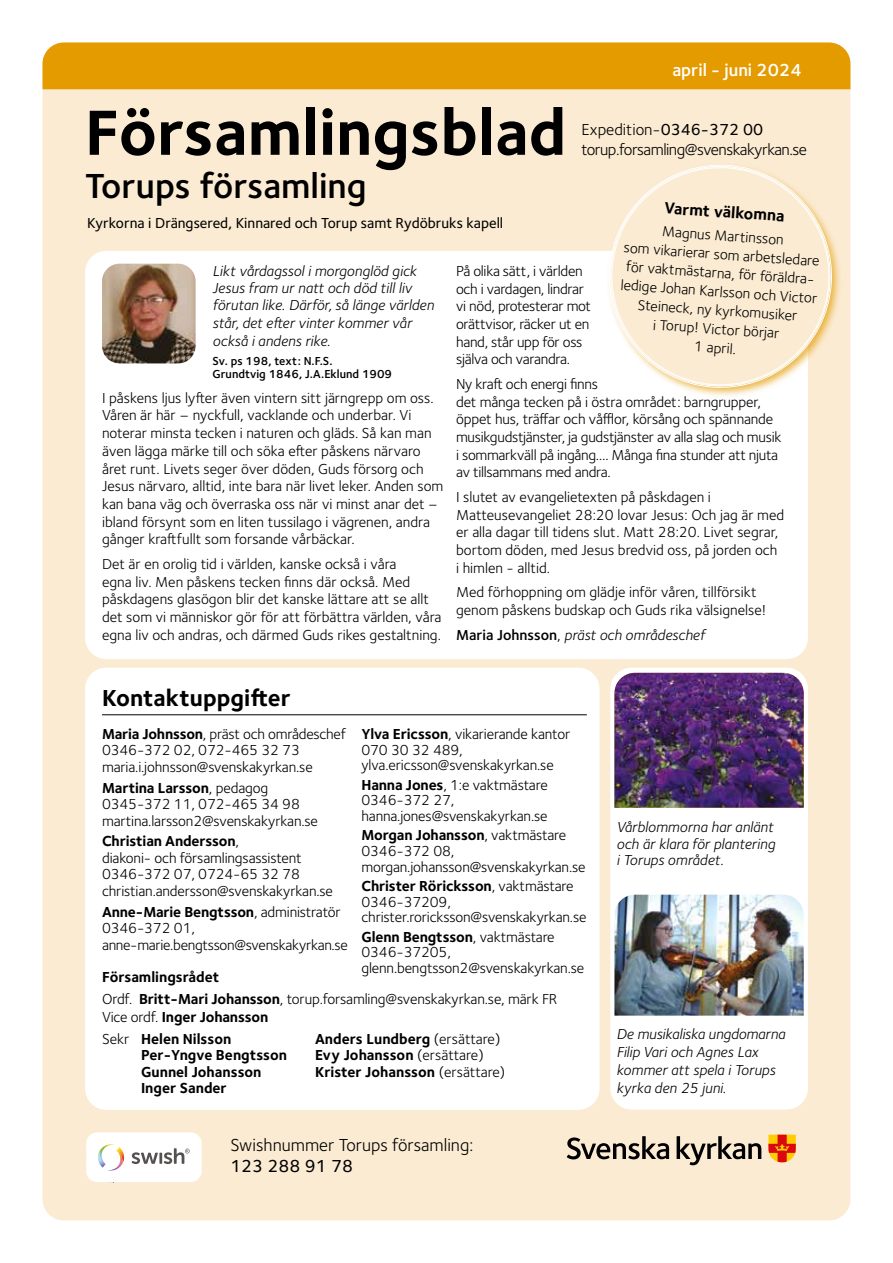
<style>
.page{position:relative;width:893px;height:1263px;background:#fff}
.page>*{position:absolute;margin:0;border:0;box-sizing:border-box;transform-origin:0 0}
.t1{font:700 66px "Foundry Sterling";color:#000}
.t2{font:600 36px "Foundry Sterling";color:#000}
.t3{font:700 24px "Foundry Sterling";color:#000}
.t4{font:18px "Foundry Sterling";color:#000}
.t5{font:600 18px "Foundry Sterling";color:#fff}
.t6{font:500 18px "Foundry Sterling";color:#000}
.t7{font:16.5px/19.8px "Foundry Sterling";letter-spacing:-.03em;color:#000}
.t8{font:700 16.5px "Foundry Sterling";color:#000}
.t9{font:15px/17.7px "Foundry Sterling";letter-spacing:-.01em;color:#000}
.t10{font:italic 15px/17.4px "Foundry Sterling";color:#000}
.t11{font:700 15px/22px "Foundry Sterling";color:#000}
.t12{font:500 15px "Foundry Sterling";color:#000}
.t13{font:600 12px/13.5px "Foundry Sterling";color:#000}
.s1{font-weight:500}
.s2{font-weight:600;font-style:normal}
.s3{font-style:normal}
.s4{font-weight:700}
.s5{font-weight:400}
</style>
<div class="page">
<div style="left:43px;top:43px;width:807px;height:1177px;background:#fbebd2;border-radius:21px"></div>
<div style="left:610px;top:668px;width:198px;height:441px;background:#fff;border-radius:21px"></div>
<img style="left:614px;top:673px;width:190px;height:135px">
<img style="left:614px;top:895px;width:190px;height:121px">
<div style="left:43px;top:43px;width:807px;height:46px;background:#e49b00"></div>
<div style="left:85px;top:668px;width:515px;height:442px;background:#fff;border-radius:21px"></div>
<div style="left:85px;top:251px;width:723px;height:408px;background:#fff;border-radius:21px"></div>
<svg style="left:567px;top:1136px;width:102px;height:23px"></svg>
<svg style="left:677px;top:1136px;width:84px;height:29px"></svg>
<svg style="left:768px;top:1135px;width:28px;height:27px"></svg>
<hr style="left:102px;top:714px;width:485px;height:1px;background:#000">
<div style="left:86px;top:1132px;width:116px;height:50px;background:#fff;border-radius:11px"></div>
<svg style="left:98px;top:1144px;width:26px;height:23px"></svg>
<img style="left:106px;top:1151px;width:15px;height:19px">
<svg style="left:132px;top:1148px;width:58px;height:16px"></svg>
<img style="left:102px;top:264px;width:94px;height:99px">
<div style="left:606px;top:162px;width:237px;height:237px;background:#e49b00;opacity:.7"></div>
<svg style="left:606px;top:162px;width:229px;height:228px"></svg>
<svg style="left:607px;top:163px;width:226px;height:226px"></svg>
<p class="t5" style="left:672px;top:59px;width:131px">april - juni 2024</p>
<h1 class="t1" style="left:85px;top:93px;width:483px">Församlingsblad</h1>
<h2 class="t2" style="left:85px;top:165px;width:283px">Torups församling</h2>
<p class="t7" style="left:581px;top:120px;width:227px">Expedition-<span class="s1">0346-372 00 </span>torup.forsamling@svenskakyrkan.se</p>
<p class="t8" style="left:665px;top:198px;width:122px;rotate:4deg">Varmt välkomna</p>
<p class="t9" style="left:625px;top:219px;width:198px;line-height:18.8px;text-align:center;rotate:4deg">Magnus Martinsson<br>som vikarierar som arbetsledare för vaktmästarna, för föräldra&shy;ledige Johan Karlsson och Victor<br>Steineck, ny kyrkomusiker<br>i Torup! Victor börjar<br>1 april.</p>
<p class="t12" style="left:87px;top:214px;width:418px">Kyrkorna i Drängsered, Kinnared och Torup samt Rydöbruks kapell</p>
<p class="t9" style="left:456px;top:262px;width:136px">På olika sätt, i världen och i vardagen, lindrar vi nöd, protesterar mot orättvisor, räcker ut en hand, står upp för oss själva och varandra.</p>
<p class="t9" style="left:456px;top:375px;width:327px">Ny kraft och energi finns<br>det många tecken på i östra området: barngrupper, öppet hus, träffar och våfflor, körsång och spännande musikgudstjänster, ja gudstjänster av alla slag och musik i sommarkväll på ingång…. Många fina stunder att njuta av tillsammans med andra.</p>
<p class="t9" style="left:456px;top:488px;width:330px">I slutet av evangelietexten på påskdagen i Matteusevangeliet 28:20 lovar Jesus: Och jag är med er alla dagar till tidens slut. Matt 28:20. Livet segrar, bortom döden, med Jesus bredvid oss, på jorden och<br>i himlen - alltid.</p>
<p class="t9" style="left:456px;top:583px;width:312px">Med förhoppning om glädje inför våren, tillförsikt genom påskens budskap och Guds rika välsignelse!</p>
<p class="t10" style="left:456px;top:626px;width:250px"><span class="s2">Maria Johnsson</span><span class="s3">,</span> präst och områdeschef</p>
<p class="t10" style="left:213px;top:262px;width:223px">Likt vårdagssol i morgonglöd gick<br>Jesus fram ur natt och död till liv förutan like. Därför, så länge världen står, det efter vinter kommer vår också i andens rike.</p>
<p class="t13" style="left:213px;top:354px;width:181px">Sv. ps 198, text: N.F.S.<br>Grundtvig 1846, J.A.Eklund 1909</p>
<p class="t9" style="left:102px;top:389px;width:343px">I påskens ljus lyfter även vintern sitt järngrepp om oss.<br>Våren är här – nyckfull, vacklande och underbar. Vi noterar minsta tecken i naturen och gläds. Så kan man även lägga märke till och söka efter påskens närvaro året runt. Livets seger över döden, Guds försorg och Jesus närvaro, alltid, inte bara när livet leker. Anden som kan bana väg och överraska oss när vi minst anar det – ibland försynt som en liten tussilago i vägrenen, andra gånger kraftfullt som forsande vårbäckar.</p>
<p class="t9" style="left:102px;top:555px;width:341px">Det är en orolig tid i världen, kanske också i våra<br>egna liv. Men påskens tecken finns där också. Med påskdagens glasögon blir det kanske lättare att se allt det som vi människor gör för att förbättra världen, våra egna liv och andras, och därmed Guds rikes gestaltning.</p>
<h3 class="t3" style="left:102px;top:683px;width:190px">Kontaktuppgifter</h3>
<p class="t9" style="left:102px;top:726px;width:246px;line-height:16.5px"><span class="s4">Maria Johnsson</span>, präst och områdeschef<br>0346-372 02, 072-465 32 73 maria.i.johnsson@svenskakyrkan.se</p>
<p class="t9" style="left:102px;top:779px;width:217px;line-height:16.5px"><span class="s4">Martina Larsson</span>, pedagog<br>0345-372 11, 072-465 34 98 martina.larsson2@svenskakyrkan.se</p>
<p class="t9" style="left:102px;top:833px;width:232px;line-height:16.5px"><span class="s4">Christian Andersson</span>,<br>diakoni- och församlingsassistent<br>0346-372 07, 0724-65 32 78 christian.andersson@svenskakyrkan.se</p>
<p class="t9" style="left:102px;top:903px;width:247px;line-height:16.5px"><span class="s4">Anne-Marie Bengtsson</span>, administratör<br>0346-372 01, anne-marie.bengtsson@svenskakyrkan.se</p>
<p class="t9" style="left:102px;top:967px;width:457px;line-height:21.5px"><span class="s4">Församlingsrådet<br></span>Ordf. <span class="s4">Britt-Mari Johansson</span>, torup.forsamling@svenskakyrkan.se, märk FR</p>
<p class="t11" style="left:102px;top:1006px;width:168px"><span class="s5">Vice ordf.</span> Inger Johansson<br><span class="s5">Sekr</span> Helen Nilsson</p>
<p class="t9" style="left:361px;top:726px;width:210px;line-height:15.8px"><span class="s4">Ylva Ericsson</span>, vikarierande kantor<br>070 30 32 489, ylva.ericsson@svenskakyrkan.se</p>
<p class="t9" style="left:361px;top:777px;width:188px;line-height:15.8px"><span class="s4">Hanna Jones</span>, 1:e vaktmästare<br>0346-372 27, hanna.jones@svenskakyrkan.se</p>
<p class="t9" style="left:361px;top:827px;width:226px;line-height:15.8px"><span class="s4">Morgan Johansson</span>, vaktmästare<br>0346-372 08, morgan.johansson@svenskakyrkan.se</p>
<p class="t9" style="left:361px;top:878px;width:227px;line-height:15.8px"><span class="s4">Christer Röricksson</span>, vaktmästare<br>0346-37209, christer.roricksson@svenskakyrkan.se</p>
<p class="t9" style="left:361px;top:929px;width:224px;line-height:15.8px"><span class="s4">Glenn Bengtsson</span>, vaktmästare<br>0346-37205, glenn.bengtsson2@svenskakyrkan.se</p>
<p class="t11" style="left:315px;top:1028px;width:187px">Anders Lundberg <span class="s5">(ersättare)</span></p>
<p class="t11" style="left:141px;top:1045px;width:148px">Per-Yngve Bengtsson</p>
<p class="t11" style="left:315px;top:1045px;width:170px">Evy Johansson <span class="s5">(ersättare)</span></p>
<p class="t11" style="left:141px;top:1061px;width:122px">Gunnel Johansson</p>
<p class="t11" style="left:315px;top:1061px;width:192px">Krister Johansson <span class="s5">(ersättare)</span></p>
<p class="t11" style="left:141px;top:1078px;width:87px">Inger Sander</p>
<p class="t4" style="left:230px;top:1134px;width:244px">Swishnummer Torups församling:</p>
<p class="t6" style="left:230px;top:1155px;width:124px">123 288 91 78</p>
<p class="t10" style="left:617px;top:819px;width:160px;line-height:16.5px">Vårblommorna har anlänt och är klara för plantering i Torups området.</p>
<p class="t10" style="left:617px;top:1025px;width:170px;line-height:18px">De musikaliska ungdomarna<br>Filip Vari och Agnes Lax kommer att spela i Torups kyrka den 25 juni.</p>
</div>
